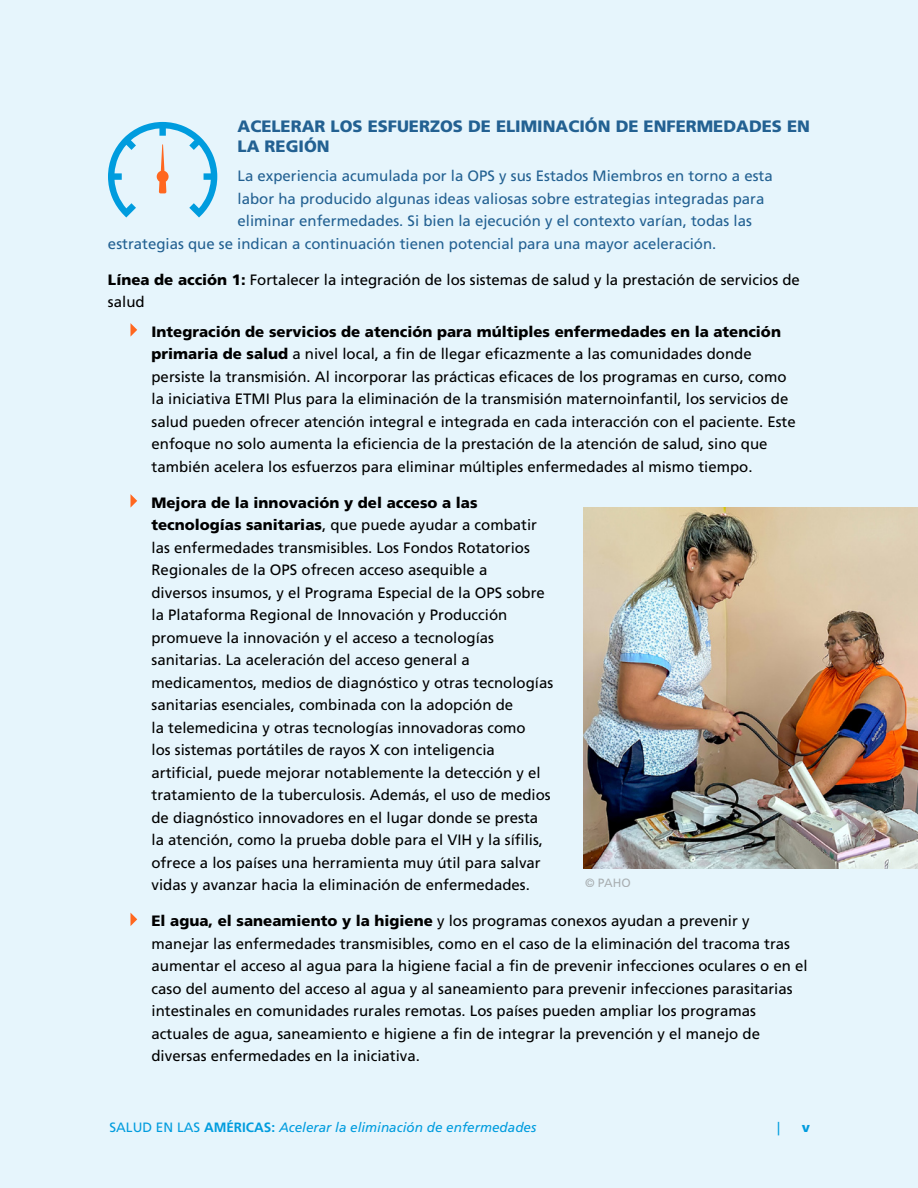
<style>
.page{position:relative;width:918px;height:1188px;background:#e6f5fc}
.page>*{position:absolute;margin:0;border:0;box-sizing:border-box;transform-origin:0 0}
.t1{font:900 16.5px/19.8px "Frutiger LT Pro";color:#236192}
.t2{font:15px/22.5px "Frutiger LT Pro";color:#000}
.t3{font:15px "Frutiger LT Pro";color:#236192}
.t4{font:italic 13.5px "Frutiger LT Pro";color:#009cde}
.t5{font:13.5px "Frutiger LT Pro";color:#009cde}
.t6{font:900 13.5px "Frutiger LT Pro";color:#009cde}
.t7{font:12px "Frutiger LT Pro";color:#808080}
.s1{font-weight:900}
.s2{font-style:normal}
.s3{font-weight:700;font-style:normal}
</style>
<div class="page">
<svg style="left:130px;top:323px;width:7px;height:14px"></svg>
<svg style="left:130px;top:494px;width:7px;height:14px"></svg>
<svg style="left:130px;top:913px;width:7px;height:13px"></svg>
<img style="left:583px;top:507px;width:335px;height:361px">
<svg style="left:108px;top:122px;width:109px;height:96px"></svg>
<p class="t1" style="left:238px;top:117px;width:574px">ACELERAR LOS ESFUERZOS DE ELIMINACIÓN DE ENFERMEDADES EN<br>LA REGIÓN</p>
<p class="t3" style="left:238px;top:167px;width:537px">La experiencia acumulada por la OPS y sus Estados Miembros en torno a esta</p>
<p class="t3" style="left:238px;top:190px;width:528px">labor ha producido algunas ideas valiosas sobre estrategias integradas para</p>
<p class="t3" style="left:238px;top:212px;width:516px">eliminar enfermedades. Si bien la ejecución y el contexto varían, todas las</p>
<p class="t3" style="left:108px;top:235px;width:610px">estrategias que se indican a continuación tienen potencial para una mayor aceleración.</p>
<p class="t2" style="left:108px;top:268px;width:693px"><span class="s1">Línea de acción 1:</span> Fortalecer la integración de los sistemas de salud y la prestación de servicios de salud</p>
<p class="t2" style="left:152px;top:320px;width:646px"><span class="s1">Integración de servicios de atención para múltiples enfermedades en la atención primaria de salud</span> a nivel local, a fin de llegar eficazmente a las comunidades donde persiste la transmisión. Al incorporar las prácticas eficaces de los programas en curso, como la iniciativa ETMI Plus para la eliminación de la transmisión maternoinfantil, los servicios de salud pueden ofrecer atención integral e integrada en cada interacción con el paciente. Este enfoque no solo aumenta la eficiencia de la prestación de la atención de salud, sino que también acelera los esfuerzos para eliminar múltiples enfermedades al mismo tiempo.</p>
<p class="t2" style="left:152px;top:491px;width:403px"><span class="s1">Mejora de la innovación y del acceso a las tecnologías sanitarias</span>, que puede ayudar a combatir las enfermedades transmisibles. Los Fondos Rotatorios Regionales de la OPS ofrecen acceso asequible a<br>diversos insumos, y el Programa Especial de la OPS sobre la Plataforma Regional de Innovación y Producción promueve la innovación y el acceso a tecnologías sanitarias. La aceleración del acceso general a medicamentos, medios de diagnóstico y otras tecnologías sanitarias esenciales, combinada con la adopción de<br>la telemedicina y otras tecnologías innovadoras como<br>los sistemas portátiles de rayos X con inteligencia artificial, puede mejorar notablemente la detección y el tratamiento de la tuberculosis. Además, el uso de medios de diagnóstico innovadores en el lugar donde se presta la atención, como la prueba doble para el VIH y la sífilis, ofrece a los países una herramienta muy útil para salvar vidas y avanzar hacia la eliminación de enfermedades.</p>
<p class="t2" style="left:152px;top:910px;width:658px"><span class="s1">El agua, el saneamiento y la higiene</span> y los programas conexos ayudan a prevenir y manejar las enfermedades transmisibles, como en el caso de la eliminación del tracoma tras aumentar el acceso al agua para la higiene facial a fin de prevenir infecciones oculares o en el caso del aumento del acceso al agua y al saneamiento para prevenir infecciones parasitarias intestinales en comunidades rurales remotas. Los países pueden ampliar los programas actuales de agua, saneamiento e higiene a fin de integrar la prevención y el manejo de diversas enfermedades en la iniciativa.</p>
<p class="t7" style="left:585px;top:875px;width:47px">© PAHO</p>
<p class="t4" style="left:110px;top:1119px;width:428px"><span class="s2">SALUD EN LAS</span> <span class="s3">AMÉRICAS:</span> Acelerar la eliminación de enfermedades</p>
<p class="t5" style="left:777px;top:1119px;width:4px">|</p>
<p class="t6" style="left:802px;top:1119px;width:10px">v</p>
</div>
